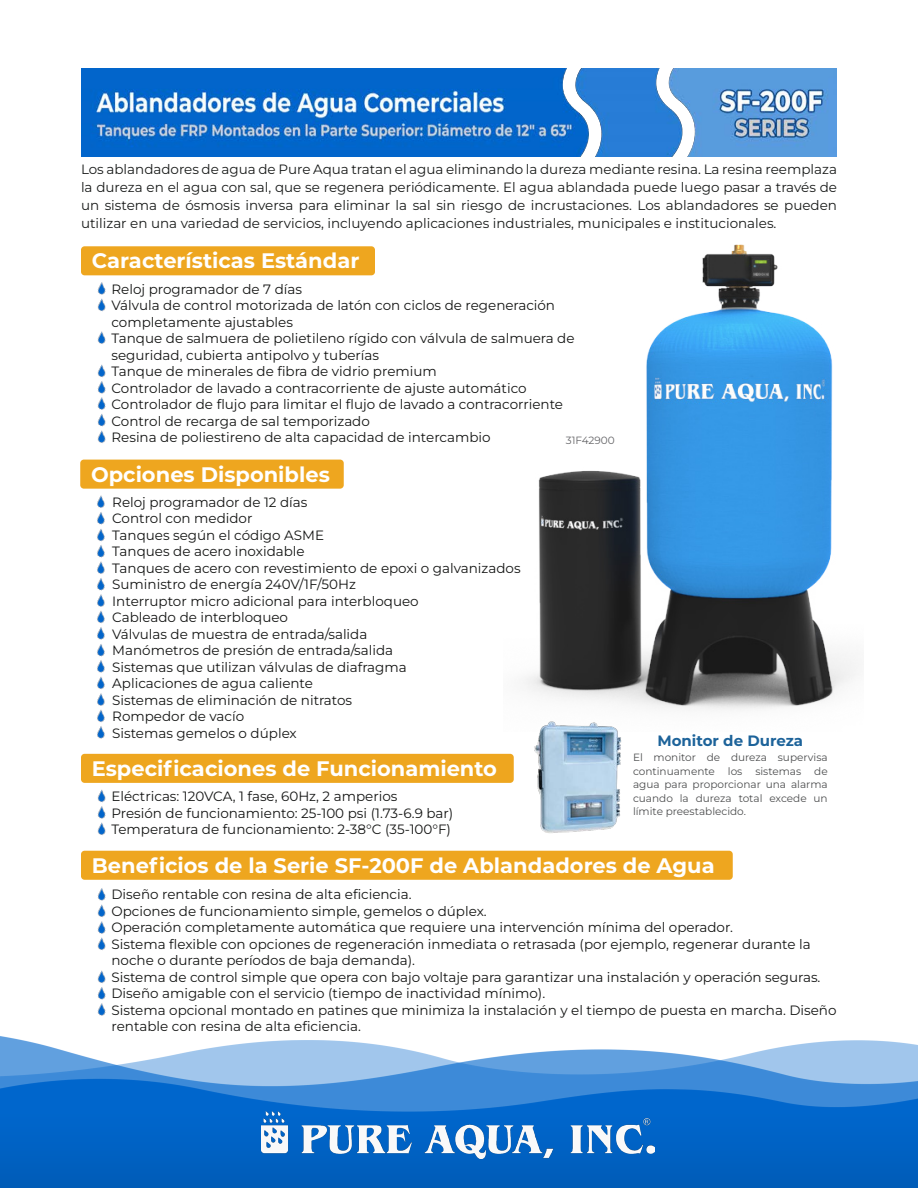
<style>
.page{position:relative;width:918px;height:1188px;background:#fff}
.page>*{position:absolute;margin:0;border:0;box-sizing:border-box;transform-origin:0 0}
.Section_Header{font:700 21px "Montserrat";color:#fff}
.t1{font:700 15px "Montserrat";color:#1d639a}
.Body_10pt{font:13.5px/16.5px "Montserrat";color:#151615}
.Body_10pt-2{font:13.5px/18px "Montserrat";color:#191b1a;text-align:justify}
.t2{font:10.5px/13.5px "Montserrat";color:#4e4f50;text-align:justify}
.t3{font:10.5px "Montserrat";color:#656568}
</style>
<div class="page">
<img style="left:0;top:1036px;width:918px;height:152px">
<img style="left:261px;top:1111px;width:393px;height:47px">
<div style="left:81px;top:246px;width:294px;height:29px;background:#eea61f;border-radius:4px"></div>
<img style="left:97px;top:282px;width:9px;height:13px">
<img style="left:97px;top:298px;width:9px;height:14px">
<img style="left:97px;top:331px;width:9px;height:13px">
<img style="left:97px;top:433px;width:9px;height:10px">
<img style="left:81px;top:68px;width:756px;height:88px">
<img style="left:97px;top:364px;width:9px;height:14px">
<img style="left:97px;top:381px;width:9px;height:13px">
<img style="left:97px;top:397px;width:9px;height:13px">
<img style="left:97px;top:414px;width:9px;height:19px">
<div style="left:81px;top:754px;width:433px;height:29px;background:#eea61f;border-radius:4px"></div>
<img style="left:97px;top:789px;width:9px;height:14px">
<img style="left:97px;top:806px;width:9px;height:13px">
<img style="left:97px;top:822px;width:9px;height:13px">
<div style="left:80px;top:460px;width:264px;height:29px;background:#eea61f;border-radius:4px"></div>
<img style="left:97px;top:495px;width:8px;height:13px">
<img style="left:97px;top:512px;width:8px;height:13px">
<img style="left:97px;top:529px;width:8px;height:12px">
<img style="left:97px;top:564px;width:8px;height:10px">
<img style="left:97px;top:578px;width:8px;height:13px">
<img style="left:97px;top:594px;width:8px;height:13px">
<img style="left:97px;top:611px;width:8px;height:12px">
<img style="left:97px;top:627px;width:8px;height:13px">
<img style="left:97px;top:541px;width:8px;height:23px">
<img style="left:97px;top:644px;width:8px;height:13px">
<img style="left:97px;top:660px;width:8px;height:13px">
<img style="left:97px;top:677px;width:8px;height:12px">
<img style="left:523px;top:244px;width:334px;height:466px">
<img style="left:97px;top:693px;width:8px;height:13px">
<img style="left:97px;top:710px;width:8px;height:12px">
<img style="left:97px;top:726px;width:8px;height:13px">
<img style="left:534px;top:721px;width:88px;height:112px">
<div style="left:81px;top:851px;width:652px;height:29px;background:#eea61f;border-radius:4px"></div>
<img style="left:97px;top:888px;width:9px;height:13px">
<img style="left:97px;top:904px;width:9px;height:13px">
<img style="left:97px;top:921px;width:9px;height:13px">
<img style="left:97px;top:970px;width:9px;height:13px">
<img style="left:97px;top:987px;width:9px;height:13px">
<img style="left:97px;top:1003px;width:9px;height:13px">
<img style="left:97px;top:937px;width:9px;height:13px">
<p class="Body_10pt-2" style="left:81px;top:160px;width:758px">Los ablandadores de agua de Pure Aqua tratan el agua eliminando la dureza mediante resina. La resina reemplaza la dureza en el agua con sal, que se regenera periódicamente. El agua ablandada puede luego pasar a través de un sistema de ósmosis inversa para eliminar la sal sin riesgo de incrustaciones. Los ablandadores se pueden utilizar en una variedad de servicios, incluyendo aplicaciones industriales, municipales e institucionales.</p>
<p class="Section_Header" style="left:92px;top:246px;width:269px">Características Estándar</p>
<p class="Body_10pt" style="left:111px;top:280px;width:192px">Reloj programador de 7 días</p>
<p class="Body_10pt" style="left:111px;top:297px;width:445px">Válvula de control motorizada de latón con ciclos de regeneración completamente ajustables</p>
<p class="Body_10pt" style="left:111px;top:330px;width:465px">Tanque de salmuera de polietileno rígido con válvula de salmuera de seguridad, cubierta antipolvo y tuberías</p>
<p class="Body_10pt" style="left:111px;top:363px;width:327px">Tanque de minerales de fibra de vidrio premium</p>
<p class="Body_10pt" style="left:111px;top:379px;width:417px">Controlador de lavado a contracorriente de ajuste automático</p>
<p class="Body_10pt" style="left:111px;top:396px;width:453px">Controlador de flujo para limitar el flujo de lavado a contracorriente</p>
<p class="Body_10pt" style="left:111px;top:412px;width:260px">Control de recarga de sal temporizado</p>
<p class="Body_10pt" style="left:111px;top:429px;width:381px">Resina de poliestireno de alta capacidad de intercambio</p>
<p class="t3" style="left:566px;top:433px;width:51px">31F42900</p>
<p class="Section_Header" style="left:91px;top:459px;width:240px">Opciones Disponibles</p>
<p class="Body_10pt" style="left:112px;top:493px;width:197px">Reloj programador de 12 días</p>
<p class="Body_10pt" style="left:112px;top:510px;width:142px">Control con medidor</p>
<p class="Body_10pt" style="left:112px;top:526px;width:213px">Tanques según el código ASME</p>
<p class="Body_10pt" style="left:112px;top:543px;width:194px">Tanques de acero inoxidable</p>
<p class="Body_10pt" style="left:112px;top:559px;width:410px">Tanques de acero con revestimiento de epoxi o galvanizados</p>
<p class="Body_10pt" style="left:112px;top:576px;width:245px">Suministro de energía 240V/1F/50Hz</p>
<p class="Body_10pt" style="left:112px;top:592px;width:308px">Interruptor micro adicional para interbloqueo</p>
<p class="Body_10pt" style="left:112px;top:609px;width:177px">Cableado de interbloqueo</p>
<p class="Body_10pt" style="left:112px;top:625px;width:257px">Válvulas de muestra de entrada/salida</p>
<p class="Body_10pt" style="left:112px;top:642px;width:282px">Manómetros de presión de entrada/salida</p>
<p class="Body_10pt" style="left:112px;top:658px;width:296px">Sistemas que utilizan válvulas de diafragma</p>
<p class="Body_10pt" style="left:112px;top:675px;width:202px">Aplicaciones de agua caliente</p>
<p class="Body_10pt" style="left:112px;top:691px;width:241px">Sistemas de eliminación de nitratos</p>
<p class="Body_10pt" style="left:112px;top:708px;width:134px">Rompedor de vacío</p>
<p class="Body_10pt" style="left:112px;top:724px;width:186px">Sistemas gemelos o dúplex</p>
<p class="t1" style="left:657px;top:730px;width:147px">Monitor de Dureza</p>
<p class="t2" style="left:633px;top:751px;width:196px">El monitor de dureza supervisa continuamente los sistemas de agua para proporcionar una alarma cuando la dureza total excede un límite preestablecido.</p>
<p class="Section_Header" style="left:92px;top:850px;width:624px">Beneficios de la Serie SF-200F de Ablandadores de Agua</p>
<p class="Body_10pt" style="left:111px;top:886px;width:302px">Diseño rentable con resina de alta eficiencia.</p>
<p class="Body_10pt" style="left:111px;top:903px;width:377px">Opciones de funcionamiento simple, gemelos o dúplex.</p>
<p class="Body_10pt" style="left:111px;top:919px;width:623px">Operación completamente automática que requiere una intervención mínima del operador.</p>
<p class="Body_10pt" style="left:111px;top:936px;width:701px">Sistema flexible con opciones de regeneración inmediata o retrasada (por ejemplo, regenerar durante la noche o durante períodos de baja demanda).</p>
<p class="Body_10pt" style="left:111px;top:969px;width:711px">Sistema de control simple que opera con bajo voltaje para garantizar una instalación y operación seguras.</p>
<p class="Body_10pt" style="left:111px;top:985px;width:435px">Diseño amigable con el servicio (tiempo de inactividad mínimo).</p>
<p class="Body_10pt" style="left:111px;top:1002px;width:727px">Sistema opcional montado en patines que minimiza la instalación y el tiempo de puesta en marcha. Diseño rentable con resina de alta eficiencia.</p>
<p class="Section_Header" style="left:92px;top:753px;width:407px">Especificaciones de Funcionamiento</p>
<p class="Body_10pt" style="left:111px;top:788px;width:287px">Eléctricas: 120VCA, 1 fase, 60Hz, 2 amperios</p>
<p class="Body_10pt" style="left:111px;top:804px;width:343px">Presión de funcionamiento: 25-100 psi (1.73-6.9 bar)</p>
<p class="Body_10pt" style="left:111px;top:821px;width:341px">Temperatura de funcionamiento: 2-38°C (35-100°F)</p>
</div>
